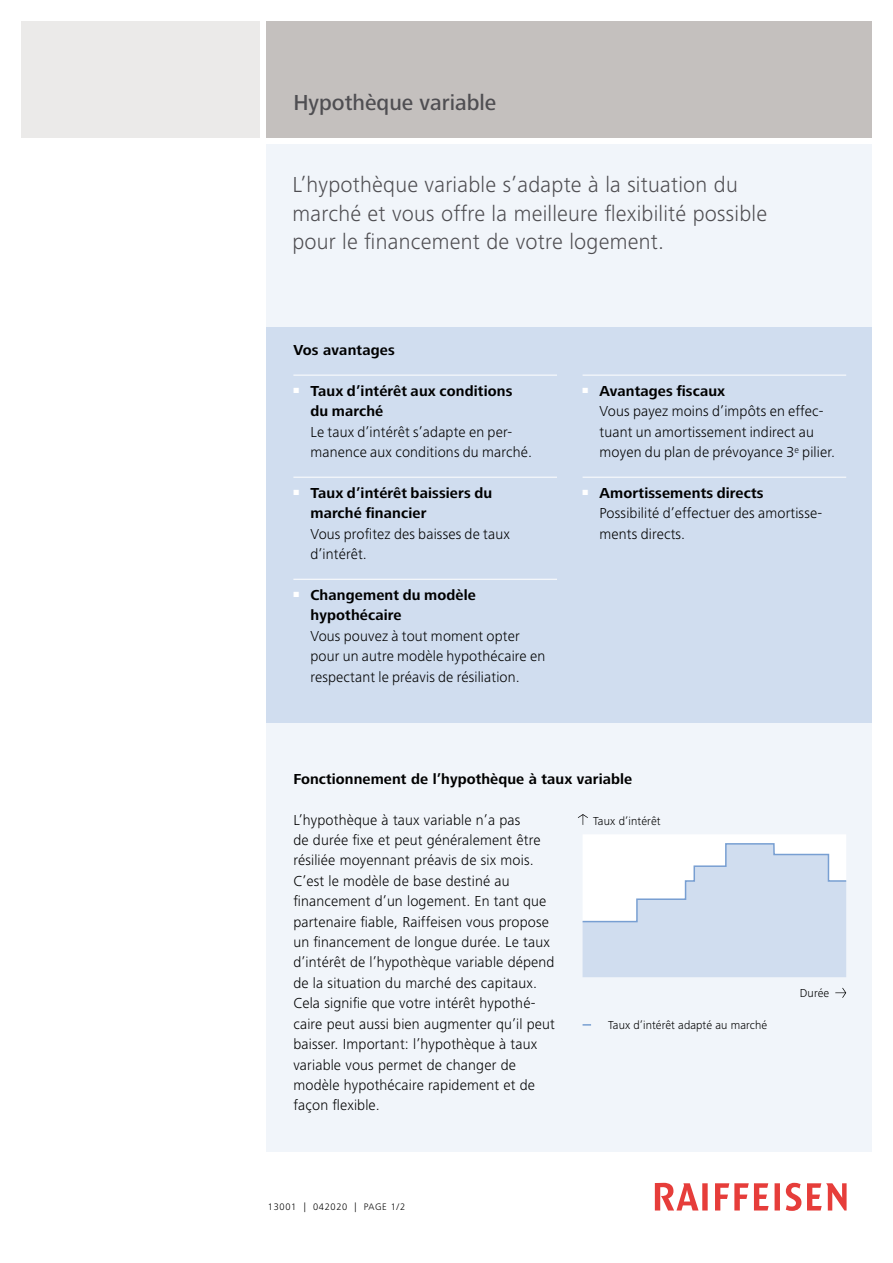
<style>
.page{position:relative;width:893px;height:1263px;background:#fff}
.page>*{position:absolute;margin:0;border:0;box-sizing:border-box;transform-origin:0 0}
.t1{font:300 22.5px/28.5px "Frutiger Next LT";letter-spacing:.01em;color:#4f4e52}
.t2{font:500 22.5px "Frutiger Next LT";color:#4f4e52}
.t3{font:300 15px/20.4px "Frutiger Next LT";letter-spacing:.01em;color:#000}
.t4{font:700 15px/20.4px "Frutiger Next LT";letter-spacing:.01em;color:#000}
.t5{font:300 12px "Frutiger Next LT";letter-spacing:.005em;color:#000}
.t6{font:300 9.75px "Frutiger Next LT";letter-spacing:.07em;color:#000}
.s1{font-weight:700}
</style>
<div class="page">
<div style="left:266px;top:144px;width:606px;height:1007px;background:#f1f5fa"></div>
<div style="left:21px;top:21px;width:239px;height:117px;background:#ebeae9"></div>
<div style="left:266px;top:21px;width:606px;height:117px;background:#c4c0be"></div>
<svg style="left:655px;top:1183px;width:192px;height:28px"></svg>
<div style="left:266px;top:327px;width:606px;height:395px;background:#d0ddef"></div>
<hr style="left:293px;top:375px;width:264px;height:1px;background:#fff">
<hr style="left:293px;top:477px;width:264px;height:1px;background:#fff">
<hr style="left:293px;top:579px;width:264px;height:1px;background:#fff">
<hr style="left:583px;top:375px;width:263px;height:1px;background:#fff">
<hr style="left:583px;top:477px;width:263px;height:1px;background:#fff">
<svg style="left:583px;top:1024px;width:8px;height:2px"></svg>
<svg style="left:582px;top:835px;width:265px;height:142px"></svg>
<svg style="left:578px;top:814px;width:10px;height:11px"></svg>
<svg style="left:835px;top:988px;width:11px;height:10px"></svg>
<h1 class="t2" style="left:293px;top:90px;width:204px">Hypothèque variable</h1>
<h1 class="t1" style="left:292px;top:171px;width:476px">L’hypothèque variable s’adapte à la situation du marché et vous offre la meilleure flexibilité possible pour le financement de votre logement.</h1>
<p class="t4" style="left:293px;top:340px;width:103px">Vos avantages</p>
<p class="t4" style="left:310px;top:381px;width:204px;text-indent:-17px"><sup>■</sup> Taux d’intérêt aux conditions du marché</p>
<p class="t3" style="left:310px;top:422px;width:223px">Le taux d’intérêt s’adapte en per&shy;manence aux conditions du marché.</p>
<p class="t4" style="left:310px;top:483px;width:183px;text-indent:-17px"><sup>■</sup> Taux d’intérêt baissiers du marché financier</p>
<p class="t3" style="left:310px;top:524px;width:201px">Vous profitez des baisses de taux d’intérêt.</p>
<p class="t4" style="left:310px;top:585px;width:167px;text-indent:-17px"><sup>■</sup> Changement du modèle hypothécaire</p>
<p class="t3" style="left:310px;top:626px;width:236px">Vous pouvez à tout moment opter pour un autre modèle hypothécaire en respectant le préavis de résiliation.</p>
<p class="t3" style="left:600px;top:381px;width:237px;text-indent:-17px"><sup>■</sup> <span class="s1">Avantages fiscaux<br></span>Vous payez moins d’impôts en effec&shy;tuant un amortissement indirect au moyen du plan de prévoyance 3<sup>e</sup> pilier.</p>
<p class="t3" style="left:600px;top:483px;width:224px;text-indent:-17px"><sup>■</sup> <span class="s1">Amortissements directs<br></span>Possibilité d’effectuer des amortisse&shy;ments directs.</p>
<p class="t4" style="left:293px;top:768px;width:340px">Fonctionnement de l’hypothèque à taux variable</p>
<p class="t3" style="left:293px;top:809px;width:263px">L’hypothèque à taux variable n’a pas<br>de durée fixe et peut généralement être résiliée moyennant préavis de six mois.<br>C’est le modèle de base destiné au financement d’un logement. En tant que partenaire fiable, Raiffeisen vous propose un financement de longue durée. Le taux d’intérêt de l’hypothèque variable dépend de la situation du marché des capitaux.<br>Cela signifie que votre intérêt hypothé&shy;caire peut aussi bien augmenter qu’il peut baisser. Important: l’hypothèque à taux variable vous permet de changer de modèle hypothécaire rapidement et de façon flexible.</p>
<p class="t5" style="left:593px;top:814px;width:69px">Taux d’intérêt</p>
<p class="t5" style="left:608px;top:1018px;width:161px">Taux d’intérêt adapté au marché</p>
<p class="t5" style="left:800px;top:986px;width:31px">Durée</p>
<p class="t6" style="left:268px;top:1202px;width:139px">13001 | 042020 | PAGE 1/2</p>
</div>
